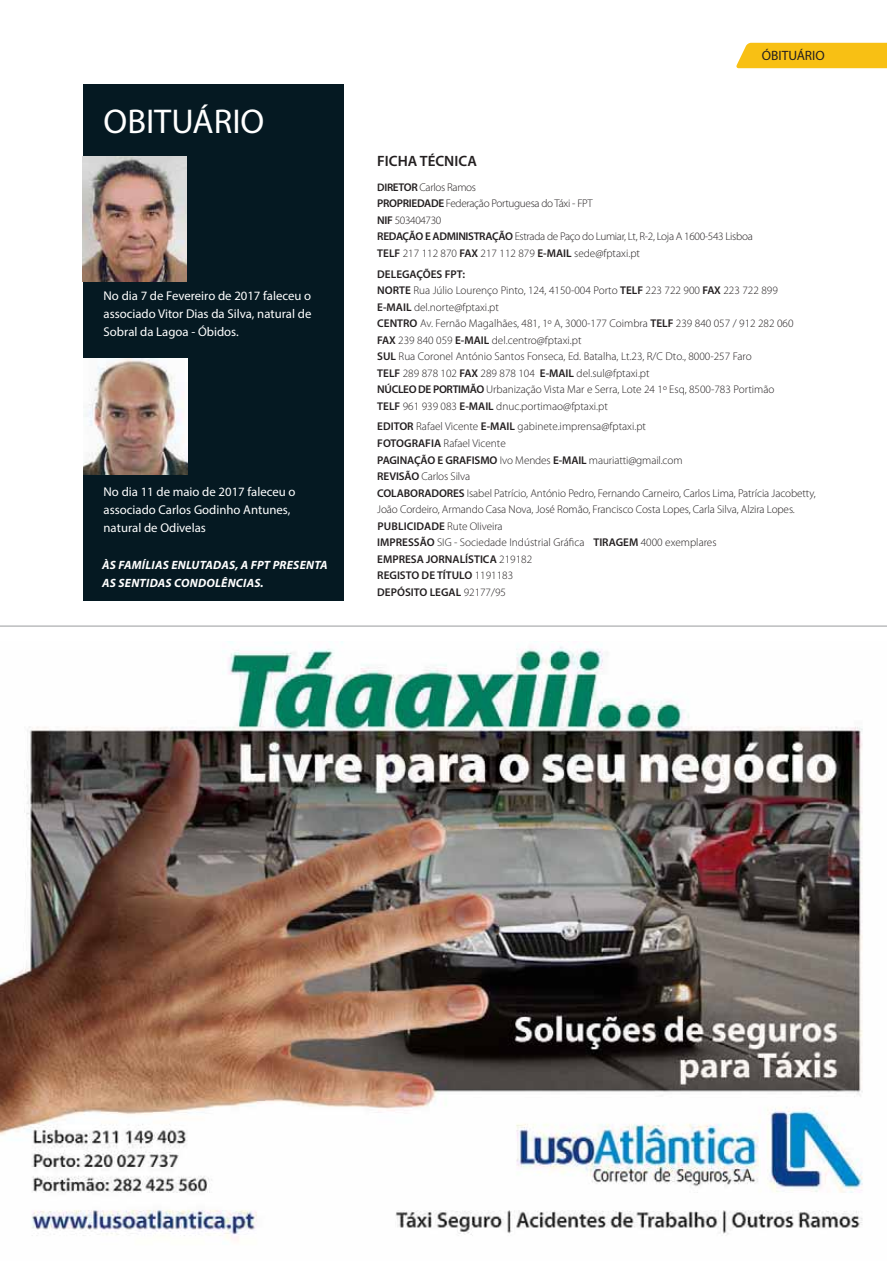
<style>
.page{position:relative;width:887px;height:1265px;background:#fff}
.page>*{position:absolute;margin:0;border:0;box-sizing:border-box;transform-origin:0 0}
.t1{font:34.5px "Myriad Pro";color:#fff}
.t2{font:600 15px "Myriad Pro";color:#231f20}
.t3{font:13.5px "Myriad Pro";color:#231f20}
.t4{font:12.75px/18px "Myriad Pro";color:#fff;text-align:justify}
.t5{font:italic 700 12px/18px "Myriad Pro";letter-spacing:.02em;color:#fff}
.t6{font:300 11.25px/16.5px "Myriad Pro";color:#231f20}
.t7{font:300 11.25px/16.5px "Myriad Pro";letter-spacing:-.03em;color:#231f20}
.s1{font-weight:600;font-size:10.95px}
.s2{font-weight:600}
</style>
<div class="page">
<div style="left:83px;top:85px;width:261px;height:515px;background:#051922"></div>
<img style="left:82px;top:156px;width:105px;height:126px">
<div style="left:736px;top:43px;width:150px;height:25px;background:#f8c014"></div>
<img style="left:0;top:642px;width:863px;height:599px">
<hr style="left:0;top:626px;width:886px;height:1px;background:#999b9e">
<img style="left:83px;top:359px;width:104px;height:115px">
<h1 class="t1" style="left:104px;top:108px;width:162px">OBITUÁRIO</h1>
<p class="t4" style="left:104px;top:288px;width:209px">No dia 7 de Fevereiro de 2017 faleceu o associado Vitor Dias da Silva, natural de Sobral da Lagoa - Óbidos.</p>
<p class="t4" style="left:104px;top:484px;width:193px;text-align:left">No dia 11 de maio de 2017 faleceu o associado Carlos Godinho Antunes, natural de Odivelas</p>
<p class="t5" style="left:102px;top:556px;width:227px">ÀS FAMÍLIAS ENLUTADAS, A FPT PRESENTA<br>AS SENTIDAS CONDOLÊNCIAS.</p>
<h2 class="t2" style="left:377px;top:152px;width:101px">FICHA TÉCNICA</h2>
<p class="t3" style="left:761px;top:50px;width:64px">ÓBITUÁRIO</p>
<p class="t7" style="left:377px;top:180px;width:377px"><span class="s1">DIR</span><span class="s2">ETOR</span> Carlos Ramos<br><span class="s2">PROPRIEDADE</span> Federação Portuguesa do Táxi - FPT<br><span class="s2">NIF</span> 503404730<br><span class="s2">REDAÇÃO E ADMINISTRAÇÃO</span> Estrada de Paço do Lumiar, Lt, R-2, Loja A 1600-543 Lisboa <span class="s2">TELF</span> 217 112 870 <span class="s2">FAX</span> 217 112 879 <span class="s2">E-MAIL</span> sede@fptaxi.pt</p>
<p class="t6" style="left:377px;top:267px;width:418px"><span class="s2">DELEGAÇÕES FPT:<br>NORTE</span> Rua Júlio Lourenço Pinto, 124, 4150-004 Porto <span class="s2">TELF</span> 223 722 900 <span class="s2">FAX</span> 223 722 899<br><span class="s2">E-MAIL</span> del.norte@fptaxi.pt<br><span class="s2">CENTRO</span> Av. Fernão Magalhães, 481, 1º A, 3000-177 Coimbra <span class="s2">TELF</span> 239 840 057 / 912 282 060<br><span class="s2">FAX</span> 239 840 059 <span class="s2">E-MAIL</span> del.centro@fptaxi.pt<br><span class="s2">SUL</span> Rua Coronel António Santos Fonseca, Ed. Batalha, Lt.23, R/C Dto., 8000-257 Faro<br><span class="s2">TELF</span> 289 878 102 <span class="s2">FAX</span> 289 878 104 <span class="s2">E-MAIL</span> del.sul@fptaxi.pt<br><span class="s2">NÚCLEO DE PORTIMÃO</span> Urbanização Vista Mar e Serra, Lote 24 1º Esq, 8500-783 Portimão <span class="s2">TELF</span> 961 939 083 <span class="s2">E-MAIL</span> dnuc.portimao@fptaxi.pt</p>
<p class="t6" style="left:377px;top:419px;width:440px"><span class="s2">EDITOR</span> Rafael Vicente <span class="s2">E-MAIL</span> gabinete.imprensa@fptaxi.pt<br><span class="s2">FOTOGRAFIA</span> Rafael Vicente<br><span class="s2">PAGINAÇÃO E GRAFISMO</span> Ivo Mendes <span class="s2">E-MAIL</span> mauriatti@gmail.com<br><span class="s2">REVISÃO</span> Carlos Silva<br><span class="s2">COLABORADORES</span> Isabel Patrício, António Pedro, Fernando Carneiro, Carlos Lima, Patrícia Jacobetty, João Cordeiro, Armando Casa Nova, José Romão, Francisco Costa Lopes, Carla Silva, Alzira Lopes.<br><span class="s2">PUBLICIDADE</span> Rute OIiveira<br><span class="s2">IMPRESSÃO</span> SIG - Sociedade Indústrial Gráfica <span class="s2">TIRAGEM</span> 4000 exemplares<br><span class="s2">EMPRESA JORNALÍSTICA</span> 219182<br><span class="s2">REGISTO DE TÍTULO</span> 1191183<br><span class="s2">DEPÓSITO LEGAL</span> 92177/95</p>
</div>
